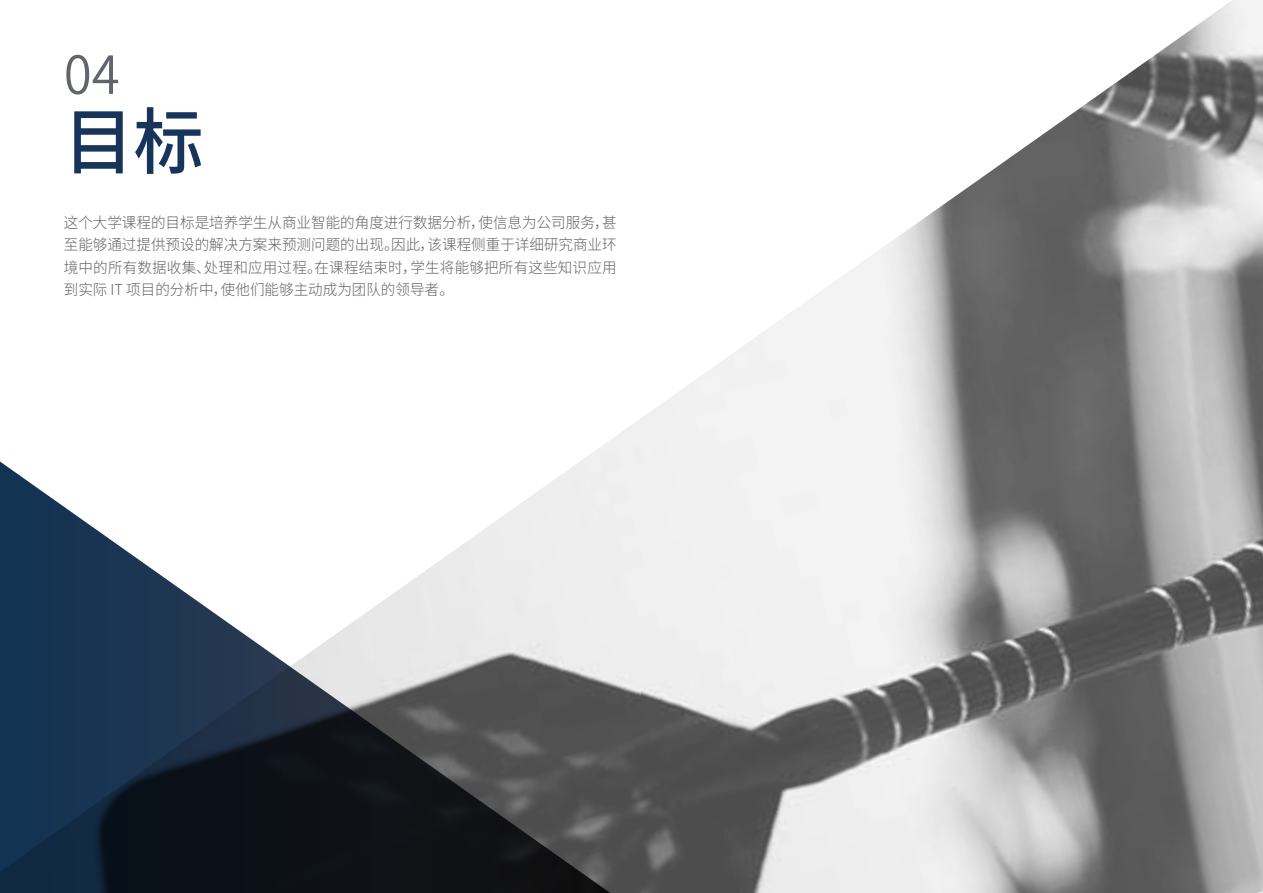
<style>
.page{position:relative;width:1263px;height:893px;background:#fff}
.page>*{position:absolute;margin:0;border:0;box-sizing:border-box;transform-origin:0 0}
.t1{font:500 72px "Source Han Sans CN";color:#17355b}
.t2{font:52.5px "Source Han Sans CN";color:#61646a}
.t3{font:300 15px/22.5px "Source Han Sans CN";color:#61646a;text-align:justify}
</style>
<div class="page">
<img style="left:603px;top:0;width:660px;height:893px">
<svg style="left:0;top:446px;width:640px;height:447px"></svg>
<h2 class="t2" style="left:64px;top:45px;width:57px">04</h2>
<h1 class="t1" style="left:64px;top:101px;width:141px">目标</h1>
<p class="t3" style="left:64px;top:211px;width:554px">这个大学课程的目标是培养学生从商业智能的角度进行数据分析，使信息为公司服务，甚至能够通过提供预设的解决方案来预测问题的出现。因此，该课程侧重于详细研究商业环境中的所有数据收集、处理和应用过程。在课程结束时，学生将能够把所有这些知识应用到实际 IT 项目的分析中，使他们能够主动成为团队的领导者。</p>
</div>
